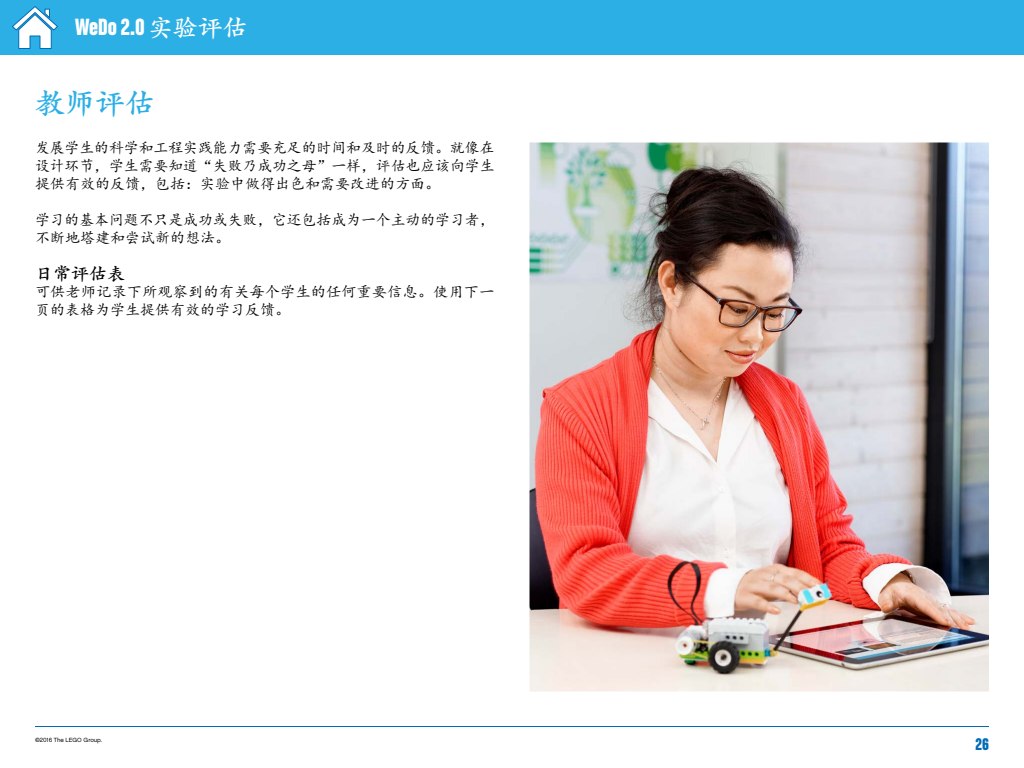
<style>
.page{position:relative;width:1024px;height:768px;background:#fff}
.page>*{position:absolute;margin:0;border:0;box-sizing:border-box;transform-origin:0 0}
.t1{font:30px "ST Kai Ti TC Bold";color:#2cafe5}
.t2{font:700 25px "LEGO Chalet Comprime 80";color:#fff}
.t3{font:18px "ST Kai Ti TC Bold";color:#000}
.t4{font:700 18px "LEGO Chalet Comprime 80";color:#006cb7}
.t5{font:15px/18px "Kai Ti";color:#000}
.t6{font:6px "LEGO Chalet 60";color:#000}
.s1{font-family:"ST Kai Ti TC Bold";font-weight:400}
</style>
<div class="page">
<div style="left:0;top:0;width:1024px;height:55px;background:#2cafe5"></div>
<hr style="left:35px;top:726px;width:954px;height:2px;background:#006cb7">
<img style="left:530px;top:142px;width:459px;height:550px">
<svg style="left:12px;top:6px;width:46px;height:43px"></svg>
<h2 class="t2" style="left:75px;top:13px;width:174px">WeDo 2.0<span class="s1">实验评估</span></h2>
<h1 class="t1" style="left:35px;top:83px;width:121px">教师评估</h1>
<p class="t5" style="left:35px;top:139px;width:461px;text-align:justify">发展学生的科学和工程实践能力需要充足的时间和及时的反馈。就像在设计环节，学生需要知道“失败乃成功之母”一样，评估也应该向学生提供有效的反馈，包括：实验中做得出色和需要改进的方面。</p>
<p class="t5" style="left:35px;top:211px;width:461px">学习的基本问题不只是成功或失败，它还包括成为一个主动的学习者，不断地塔建和尝试新的想法。</p>
<p class="t3" style="left:35px;top:262px;width:91px">日常评估表</p>
<p class="t5" style="left:35px;top:283px;width:461px">可供老师记录下所观察到的有关每个学生的任何重要信息。使用下一页的表格为学生提供有效的学习反馈。</p>
<p class="t6" style="left:35px;top:736px;width:69px">©2016 The LEGO Group.</p>
<p class="t4" style="left:976px;top:734px;width:15px">26</p>
</div>
